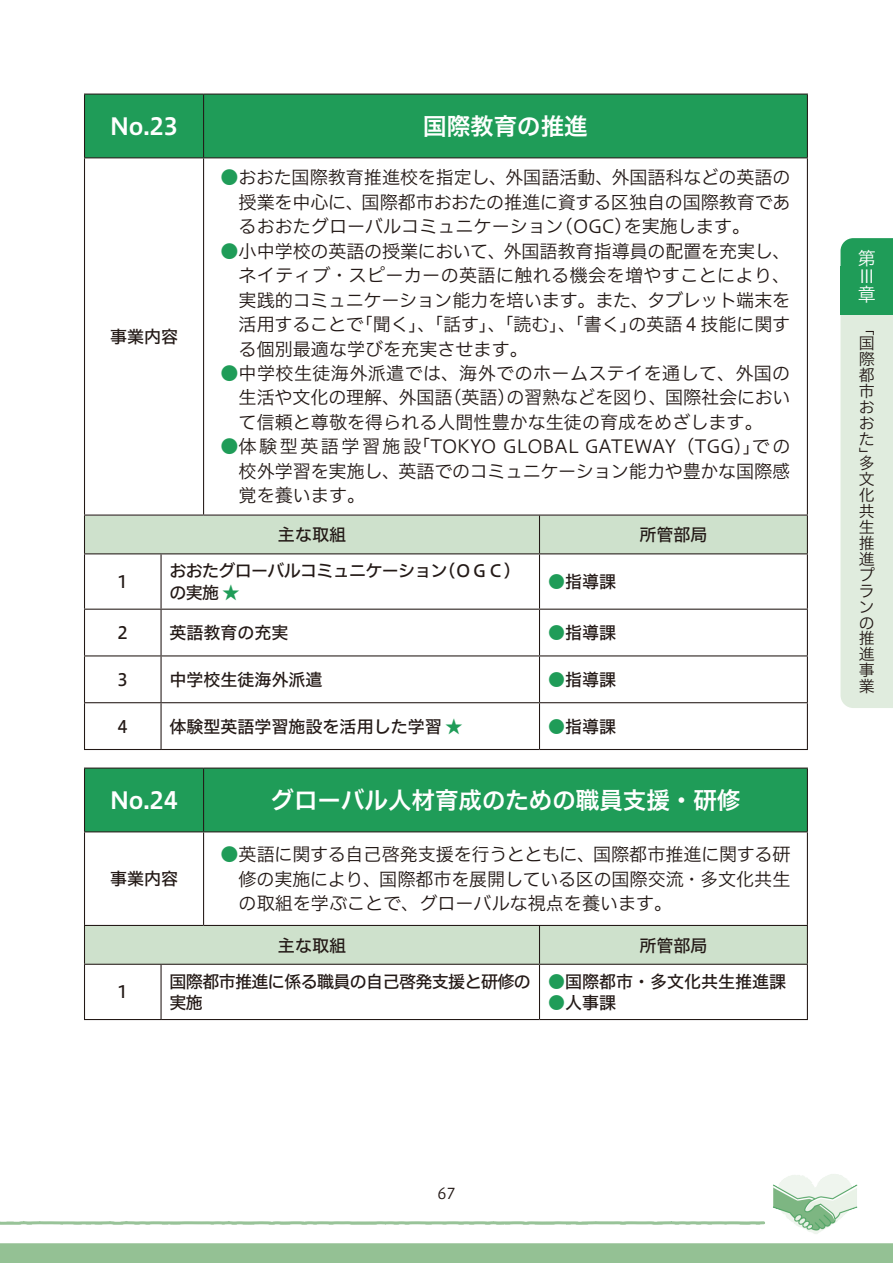
<style>
.page{position:relative;width:893px;height:1263px;background:#fff}
.page>*{position:absolute;margin:0;border:0;box-sizing:border-box;transform-origin:0 0}
.ベタ組み用_A_T{font:23.55px "Hiragino UD Sans F Std N W6";color:#fff}
.表組み_つき{font:18px/24.5px "Hiragino UD Sans F Std N W3";color:#231916;text-align:justify}
.t1{font:18px/18px "Hiragino UD Sans F Std N W3";color:#fff}
.ベタ組み用_A_T-2{font:16.95px "Hiragino UD Sans F Std N W5";color:#231916}
.表組み_つき-2{font:16.95px "Hiragino UD Sans F Std N W5";color:#231916}
.ベタ組み用_A_T-3{font:16.95px/21.3px "Hiragino UD Sans F Std N W5";letter-spacing:-.035em;color:#231916}
.ベタ組み用_A_T-4{font:16.95px "Hiragino UD Sans F Std N W5";letter-spacing:-.04em;color:#231916}
.t2{font:15.9px/15.9px "Hiragino UD Sans F Std N W3";color:#231916;text-align:justify}
.t3{font:14.85px "Hiragino UD Sans F Std N W3";color:#231916}
.s1{color:#1f9c58}
</style>
<div class="page">
<img style="left:0;top:93px;width:893px;height:1170px">
<div style="left:85px;top:516px;width:722px;height:37px;background:#cee1cc"></div>
<hr style="left:84px;top:516px;width:1px;height:37px;background:#231916">
<hr style="left:539px;top:516px;width:1px;height:37px;background:#231916">
<hr style="left:807px;top:516px;width:1px;height:37px;background:#231916">
<hr style="left:84px;top:553px;width:77px;height:1px;background:#231916">
<hr style="left:84px;top:554px;width:1px;height:55px;background:#231916">
<hr style="left:161px;top:553px;width:378px;height:1px;background:#231916">
<hr style="left:161px;top:554px;width:1px;height:55px;background:#231916">
<hr style="left:539px;top:553px;width:269px;height:1px;background:#231916">
<hr style="left:539px;top:554px;width:1px;height:55px;background:#231916">
<hr style="left:807px;top:554px;width:1px;height:55px;background:#231916">
<hr style="left:84px;top:609px;width:77px;height:1px;background:#231916">
<hr style="left:84px;top:610px;width:1px;height:45px;background:#231916">
<hr style="left:161px;top:609px;width:378px;height:1px;background:#231916">
<hr style="left:161px;top:610px;width:1px;height:45px;background:#231916">
<hr style="left:539px;top:609px;width:269px;height:1px;background:#231916">
<hr style="left:539px;top:610px;width:1px;height:45px;background:#231916">
<hr style="left:807px;top:610px;width:1px;height:45px;background:#231916">
<hr style="left:84px;top:655px;width:77px;height:1px;background:#231916">
<hr style="left:84px;top:656px;width:1px;height:46px;background:#231916">
<hr style="left:161px;top:655px;width:378px;height:1px;background:#231916">
<hr style="left:161px;top:656px;width:1px;height:46px;background:#231916">
<hr style="left:539px;top:655px;width:269px;height:1px;background:#231916">
<hr style="left:539px;top:656px;width:1px;height:46px;background:#231916">
<hr style="left:807px;top:656px;width:1px;height:46px;background:#231916">
<hr style="left:84px;top:702px;width:77px;height:1px;background:#231916">
<hr style="left:84px;top:703px;width:1px;height:46px;background:#231916">
<hr style="left:161px;top:702px;width:378px;height:1px;background:#231916">
<hr style="left:161px;top:703px;width:1px;height:46px;background:#231916">
<hr style="left:539px;top:702px;width:269px;height:1px;background:#231916">
<hr style="left:539px;top:703px;width:1px;height:46px;background:#231916">
<hr style="left:807px;top:703px;width:1px;height:46px;background:#231916">
<hr style="left:84px;top:749px;width:77px;height:1px;background:#231916">
<hr style="left:161px;top:749px;width:378px;height:1px;background:#231916">
<hr style="left:539px;top:749px;width:269px;height:1px;background:#231916">
<div style="left:85px;top:95px;width:722px;height:62px;background:#1f9c58"></div>
<hr style="left:84px;top:94px;width:120px;height:1px;background:#231916">
<hr style="left:84px;top:95px;width:1px;height:62px;background:#231916">
<hr style="left:204px;top:94px;width:604px;height:1px;background:#231916">
<hr style="left:203px;top:95px;width:1px;height:62px;background:#231916">
<hr style="left:807px;top:95px;width:1px;height:62px;background:#231916">
<hr style="left:84px;top:157px;width:120px;height:1px;background:#231916">
<hr style="left:84px;top:158px;width:1px;height:356px;background:#231916">
<hr style="left:204px;top:157px;width:604px;height:1px;background:#231916">
<hr style="left:203px;top:158px;width:1px;height:356px;background:#231916">
<hr style="left:807px;top:158px;width:1px;height:356px;background:#231916">
<hr style="left:84px;top:514px;width:120px;height:2px;background:#231916">
<hr style="left:204px;top:514px;width:604px;height:2px;background:#231916">
<div style="left:85px;top:926px;width:722px;height:38px;background:#cee1cc"></div>
<hr style="left:84px;top:926px;width:1px;height:38px;background:#231916">
<hr style="left:539px;top:926px;width:1px;height:38px;background:#231916">
<hr style="left:807px;top:926px;width:1px;height:38px;background:#231916">
<hr style="left:84px;top:964px;width:77px;height:1px;background:#231916">
<hr style="left:84px;top:965px;width:1px;height:54px;background:#231916">
<hr style="left:161px;top:964px;width:378px;height:1px;background:#231916">
<hr style="left:161px;top:965px;width:1px;height:54px;background:#231916">
<hr style="left:539px;top:964px;width:269px;height:1px;background:#231916">
<hr style="left:539px;top:965px;width:1px;height:54px;background:#231916">
<hr style="left:807px;top:965px;width:1px;height:54px;background:#231916">
<hr style="left:84px;top:1019px;width:77px;height:1px;background:#231916">
<hr style="left:161px;top:1019px;width:378px;height:1px;background:#231916">
<hr style="left:539px;top:1019px;width:269px;height:1px;background:#231916">
<div style="left:85px;top:769px;width:722px;height:62px;background:#1f9c58"></div>
<hr style="left:84px;top:767px;width:120px;height:2px;background:#231916">
<hr style="left:84px;top:769px;width:1px;height:62px;background:#231916">
<hr style="left:204px;top:767px;width:604px;height:2px;background:#231916">
<hr style="left:203px;top:769px;width:1px;height:62px;background:#231916">
<hr style="left:807px;top:769px;width:1px;height:62px;background:#231916">
<hr style="left:84px;top:831px;width:120px;height:1px;background:#231916">
<hr style="left:84px;top:832px;width:1px;height:93px;background:#231916">
<hr style="left:204px;top:831px;width:604px;height:1px;background:#231916">
<hr style="left:203px;top:832px;width:1px;height:93px;background:#231916">
<hr style="left:807px;top:832px;width:1px;height:93px;background:#231916">
<hr style="left:84px;top:925px;width:120px;height:1px;background:#231916">
<hr style="left:204px;top:925px;width:604px;height:1px;background:#231916">
<svg style="left:840px;top:238px;width:53px;height:470px;background:#d4e7d5"></svg>
<div style="left:840px;top:266px;width:53px;height:49px;background:#1f9c58"></div>
<p class="ベタ組み用_A_T" style="left:110px;top:108px;width:70px">No.23</p>
<p class="ベタ組み用_A_T" style="left:423px;top:108px;width:166px">国際教育の推進</p>
<p class="ベタ組み用_A_T-2" style="left:110px;top:324px;width:70px">事業内容</p>
<p class="表組み_つき" style="left:239px;top:164px;width:553px;text-indent:-18px"><span class="s1">●</span>おおた国際教育推進校を指定し、外国語活動、外国語科などの英語の授業を中心に、国際都市おおたの推進に資する区独自の国際教育であるおおたグローバルコミュニケーション（OGC）を実施します。</p>
<p class="表組み_つき" style="left:239px;top:238px;width:553px;text-indent:-18px"><span class="s1">●</span>小中学校の英語の授業において、外国語教育指導員の配置を充実し、ネイティブ・スピーカーの英語に触れる機会を増やすことにより、実践的コミュニケーション能力を培います。また、タブレット端末を活用することで「聞く」、「話す」、「読む」、「書く」の英語４技能に関する個別最適な学びを充実させます。</p>
<p class="表組み_つき" style="left:239px;top:360px;width:553px;text-indent:-18px"><span class="s1">●</span>中学校生徒海外派遣では、海外でのホームステイを通して、外国の生活や文化の理解、外国語（英語）の習熟などを図り、国際社会において信頼と尊敬を得られる人間性豊かな生徒の育成をめざします。</p>
<p class="表組み_つき" style="left:239px;top:433px;width:553px;text-indent:-18px"><span class="s1">●</span>体験型英語学習施設「TOKYO GLOBAL GATEWAY（TGG）」での校外学習を実施し、英語でのコミュニケーション能力や豊かな国際感覚を養います。</p>
<p class="ベタ組み用_A_T-2" style="left:278px;top:522px;width:70px">主な取組</p>
<p class="ベタ組み用_A_T-2" style="left:639px;top:522px;width:70px">所管部局</p>
<p class="ベタ組み用_A_T-2" style="left:118px;top:569px;width:12px">1</p>
<p class="ベタ組み用_A_T-4" style="left:170px;top:558px;width:353px">おおたグローバルコミュニケーション（ＯＧＣ）</p>
<p class="ベタ組み用_A_T-2" style="left:170px;top:579px;width:71px">の実施 <span class="s1">★</span></p>
<p class="表組み_つき-2" style="left:548px;top:569px;width:70px"><span class="s1">●</span>指導課</p>
<p class="ベタ組み用_A_T-2" style="left:118px;top:620px;width:12px">2</p>
<p class="ベタ組み用_A_T-2" style="left:170px;top:620px;width:121px">英語教育の充実</p>
<p class="表組み_つき-2" style="left:548px;top:620px;width:70px"><span class="s1">●</span>指導課</p>
<p class="ベタ組み用_A_T-2" style="left:118px;top:666px;width:12px">3</p>
<p class="ベタ組み用_A_T-2" style="left:170px;top:666px;width:155px">中学校生徒海外派遣</p>
<p class="表組み_つき-2" style="left:548px;top:666px;width:70px"><span class="s1">●</span>指導課</p>
<p class="ベタ組み用_A_T-2" style="left:118px;top:713px;width:12px">4</p>
<p class="ベタ組み用_A_T-2" style="left:170px;top:713px;width:294px">体験型英語学習施設を活用した学習 <span class="s1">★</span></p>
<p class="表組み_つき-2" style="left:548px;top:713px;width:70px"><span class="s1">●</span>指導課</p>
<p class="ベタ組み用_A_T" style="left:110px;top:782px;width:70px">No.24</p>
<p class="ベタ組み用_A_T" style="left:271px;top:782px;width:471px">グローバル人材育成のための職員支援・研修</p>
<p class="ベタ組み用_A_T-2" style="left:110px;top:866px;width:70px">事業内容</p>
<p class="表組み_つき" style="left:239px;top:841px;width:553px;text-indent:-18px"><span class="s1">●</span>英語に関する自己啓発支援を行うとともに、国際都市推進に関する研修の実施により、国際都市を展開している区の国際交流・多文化共生の取組を学ぶことで、グローバルな視点を養います。</p>
<p class="ベタ組み用_A_T-2" style="left:278px;top:932px;width:70px">主な取組</p>
<p class="ベタ組み用_A_T-2" style="left:639px;top:932px;width:70px">所管部局</p>
<p class="ベタ組み用_A_T-2" style="left:118px;top:979px;width:12px">1</p>
<p class="ベタ組み用_A_T-3" style="left:170px;top:970px;width:363px">国際都市推進に係る職員の自己啓発支援と研修の実施</p>
<p class="表組み_つき-2" style="left:548px;top:968px;width:240px"><span class="s1">●</span>国際都市・多文化共生推進課</p>
<p class="表組み_つき-2" style="left:548px;top:990px;width:70px"><span class="s1">●</span>人事課</p>
<p class="t1" style="left:858px;top:248px;width:19px">第<br>Ⅲ章</p>
<p class="t2" style="left:859px;top:319px;width:17px">「国際都市おおた」</p>
<p class="t2" style="left:859px;top:454px;width:17px;text-align:left">多文化共生推進プランの推進事業</p>
<p class="t3" style="left:437px;top:1182px;width:20px">67</p>
</div>
